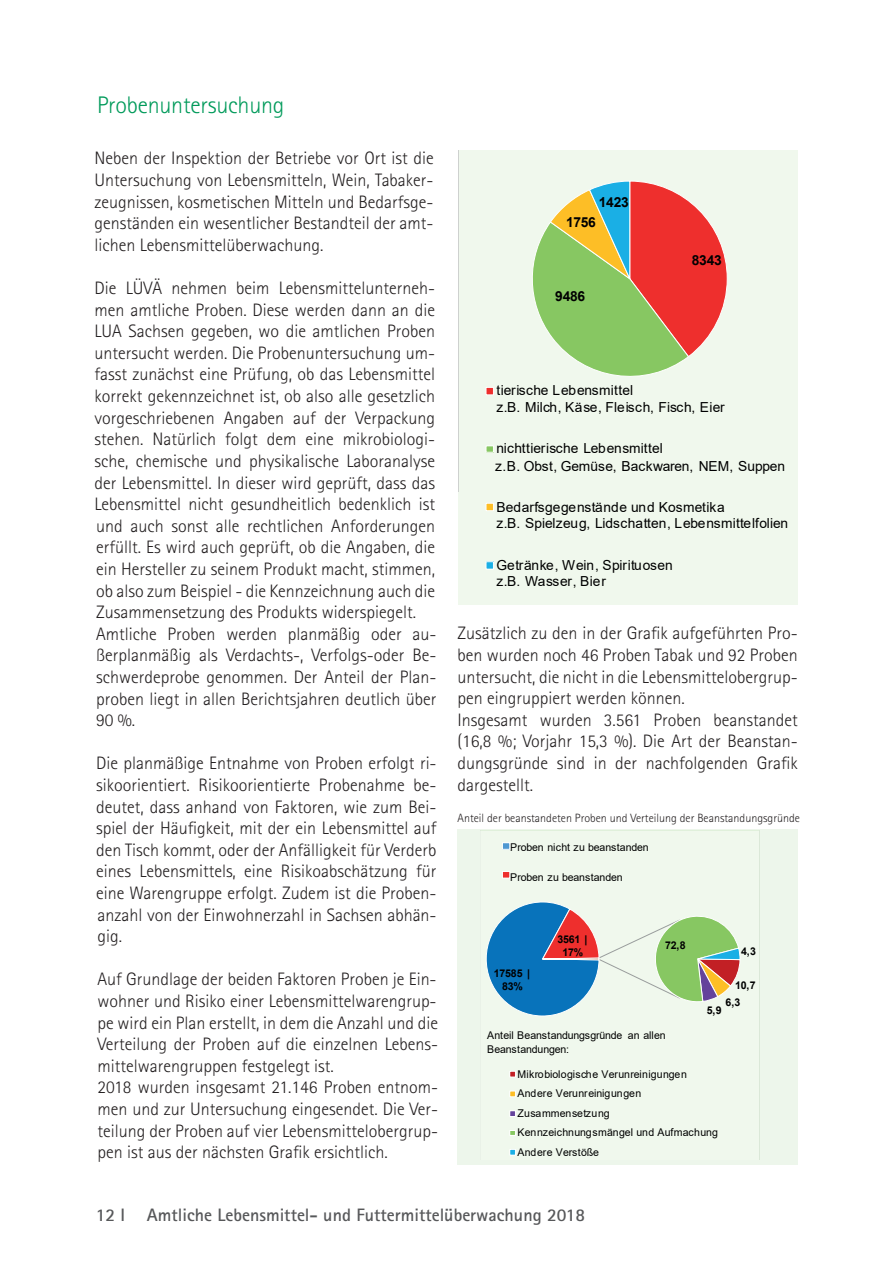
<style>
.page{position:relative;width:893px;height:1263px;background:#fff}
.page>*{position:absolute;margin:0;border:0;box-sizing:border-box;transform-origin:0 0}
.t1{font:300 24px "Rotis Sans Serif";letter-spacing:-.01em;color:#009a5a}
.t2{font:300 18px/21.6px "Rotis Sans Serif";color:#231f20;text-align:justify}
.t3{font:700 18px "Rotis Sans Serif";color:#57585a}
.t4{font:13.8px/16.4px "Arial";letter-spacing:.01em;color:#000001}
.t5{font:13.8px "Arial";letter-spacing:-.015em;color:#000001}
.t6{font:700 13.8px "Arial";letter-spacing:-.015em;color:#000001}
.t7{font:300 12px "Rotis Sans Serif";color:#231f20}
.t8{font:10.65px/19.5px "Arial";letter-spacing:.01em;color:#000001}
.t9{font:10.65px/14.9px "Arial";letter-spacing:-.015em;color:#000001}
.t10{font:700 10.65px/12.3px "Arial";letter-spacing:-.015em;color:#000001;text-align:center}
</style>
<div class="page">
<div style="left:457px;top:829px;width:340px;height:336px;background:#edf6eb"></div>
<div style="left:459px;top:151px;width:338px;height:453px;background:#f0f8ed"></div>
<div style="left:486px;top:503px;width:7px;height:8px;background:#fdbe26"></div>
<div style="left:486px;top:503px;width:8px;height:8px;border:1px solid #fff"></div>
<div style="left:486px;top:562px;width:7px;height:7px;background:#1aafe5"></div>
<div style="left:486px;top:561px;width:8px;height:8px;border:1px solid #fff"></div>
<svg style="left:486px;top:181px;width:241px;height:272px"></svg>
<svg style="left:486px;top:878px;width:255px;height:278px"></svg>
<div style="left:502px;top:871px;width:8px;height:7px;background:#ee2f2d"></div>
<div style="left:502px;top:871px;width:8px;height:7px;border:1px solid #fff"></div>
<div style="left:502px;top:843px;width:8px;height:6px;background:#4f98d2"></div>
<div style="left:502px;top:842px;width:8px;height:8px;border:1px solid #fff"></div>
<p class="t1" style="left:97px;top:91px;width:189px">Probenuntersuchung</p>
<p class="t2" style="left:95px;top:148px;width:341px">Neben der Inspektion der Betriebe vor Ort ist die Untersuchung von Lebensmitteln, Wein, Tabaker&shy;zeugnissen, kosmetischen Mitteln und Bedarfsge&shy;genständen ein wesentlicher Bestandteil der amt&shy;lichen Lebensmittelüberwachung.</p>
<p class="t2" style="left:95px;top:277px;width:342px">Die LÜVÄ nehmen beim Lebensmittelunterneh&shy;men amtliche Proben. Diese werden dann an die LUA Sachsen gegeben, wo die amtlichen Proben untersucht werden. Die Probenuntersuchung um&shy;fasst zunächst eine Prüfung, ob das Lebensmittel korrekt gekennzeichnet ist, ob also alle gesetzlich vorgeschriebenen Angaben auf der Verpackung stehen. Natürlich folgt dem eine mikrobiologi&shy;sche, chemische und physikalische Laboranalyse der Lebensmittel. In dieser wird geprüft, dass das Lebensmittel nicht gesundheitlich bedenklich ist und auch sonst alle rechtlichen Anforderungen erfüllt. Es wird auch geprüft, ob die Angaben, die ein Hersteller zu seinem Produkt macht, stimmen, ob also zum Beispiel - die Kennzeichnung auch die Zusammensetzung des Produkts widerspiegelt.</p>
<p class="t2" style="left:96px;top:623px;width:342px">Amtliche Proben werden planmäßig oder au&shy;ßerplanmäßig als Verdachts-, Verfolgs-oder Be&shy;schwerdeprobe genommen. Der Anteil der Plan&shy;proben liegt in allen Berichtsjahren deutlich über 90 %.</p>
<p class="t2" style="left:96px;top:752px;width:342px">Die planmäßige Entnahme von Proben erfolgt ri&shy;sikoorientiert. Risikoorientierte Probenahme be&shy;deutet, dass anhand von Faktoren, wie zum Bei&shy;spiel der Häufigkeit, mit der ein Lebensmittel auf den Tisch kommt, oder der Anfälligkeit für Verderb eines Lebensmittels, eine Risikoabschätzung für eine Warengruppe erfolgt. Zudem ist die Proben&shy;anzahl von der Einwohnerzahl in Sachsen abhän&shy;gig.</p>
<p class="t2" style="left:98px;top:968px;width:342px">Auf Grundlage der beiden Faktoren Proben je Ein&shy;wohner und Risiko einer Lebensmittelwarengrup&shy;pe wird ein Plan erstellt, in dem die Anzahl und die Verteilung der Proben auf die einzelnen Lebens&shy;mittelwarengruppen festgelegt ist.</p>
<p class="t2" style="left:98px;top:1076px;width:342px">2018 wurden insgesamt 21.146 Proben entnom&shy;men und zur Untersuchung eingesendet. Die Ver&shy;teilung der Proben auf vier Lebensmittelobergrup&shy;pen ist aus der nächsten Grafik ersichtlich.</p>
<p class="t6" style="left:599px;top:192px;width:31px">1423</p>
<p class="t6" style="left:566px;top:212px;width:31px">1756</p>
<p class="t6" style="left:555px;top:286px;width:31px">9486</p>
<p class="t6" style="left:692px;top:251px;width:31px">8343</p>
<p class="t4" style="left:496px;top:382px;width:230px">tierische Lebensmittel<br>z.B. Milch, Käse, Fleisch, Fisch, Eier</p>
<p class="t4" style="left:496px;top:440px;width:168px">nichttierische Lebensmittel</p>
<p class="t5" style="left:495px;top:457px;width:291px">z.B. Obst, Gemüse, Backwaren, NEM, Suppen</p>
<p class="t4" style="left:496px;top:498px;width:293px">Bedarfsgegenstände und Kosmetika<br>z.B. Spielzeug, Lidschatten, Lebensmittelfolien</p>
<p class="t4" style="left:496px;top:556px;width:178px">Getränke, Wein, Spirituosen z.B. Wasser, Bier</p>
<p class="t2" style="left:458px;top:623px;width:342px">Zusätzlich zu den in der Grafik aufgeführten Pro&shy;ben wurden noch 46 Proben Tabak und 92 Proben untersucht, die nicht in die Lebensmittelobergrup&shy;pen eingruppiert werden können.</p>
<p class="t2" style="left:458px;top:709px;width:342px">Insgesamt wurden 3.561 Proben beanstandet (16,8 %; Vorjahr 15,3 %). Die Art der Beanstan&shy;dungsgründe sind in der nachfolgenden Grafik dargestellt.</p>
<p class="t7" style="left:458px;top:811px;width:344px">Anteil der beanstandeten Proben und Verteilung der Beanstandungsgründe</p>
<p class="t9" style="left:510px;top:839px;width:140px">Proben nicht zu beanstanden</p>
<p class="t9" style="left:510px;top:870px;width:114px">Proben zu beanstanden</p>
<p class="t10" style="left:494px;top:967px;width:38px">17585 |<br>83%</p>
<p class="t10" style="left:557px;top:934px;width:31px">3561 |<br>17%</p>
<p class="t10" style="left:665px;top:939px;width:22px">72,8</p>
<p class="t9" style="left:487px;top:1027px;width:180px">Anteil Beanstandungsgründe an allen<br>Beanstandungen:</p>
<p class="t10" style="left:741px;top:945px;width:16px">4,3</p>
<p class="t10" style="left:726px;top:977px;width:32px;line-height:16.5px;text-align:left;text-indent:10px">10,7<br>6,3</p>
<p class="t10" style="left:707px;top:1004px;width:16px">5,9</p>
<p class="t8" style="left:518px;top:1064px;width:202px">Mikrobiologische Verunreinigungen<br>Andere Verunreinigungen<br>Zusammensetzung<br>Kennzeichnungsmängel und Aufmachung<br>Andere Verstöße</p>
<p class="t3" style="left:96px;top:1204px;width:491px">12 I Amtliche Lebensmittel- und Futtermittelüberwachung 2018</p>
</div>
